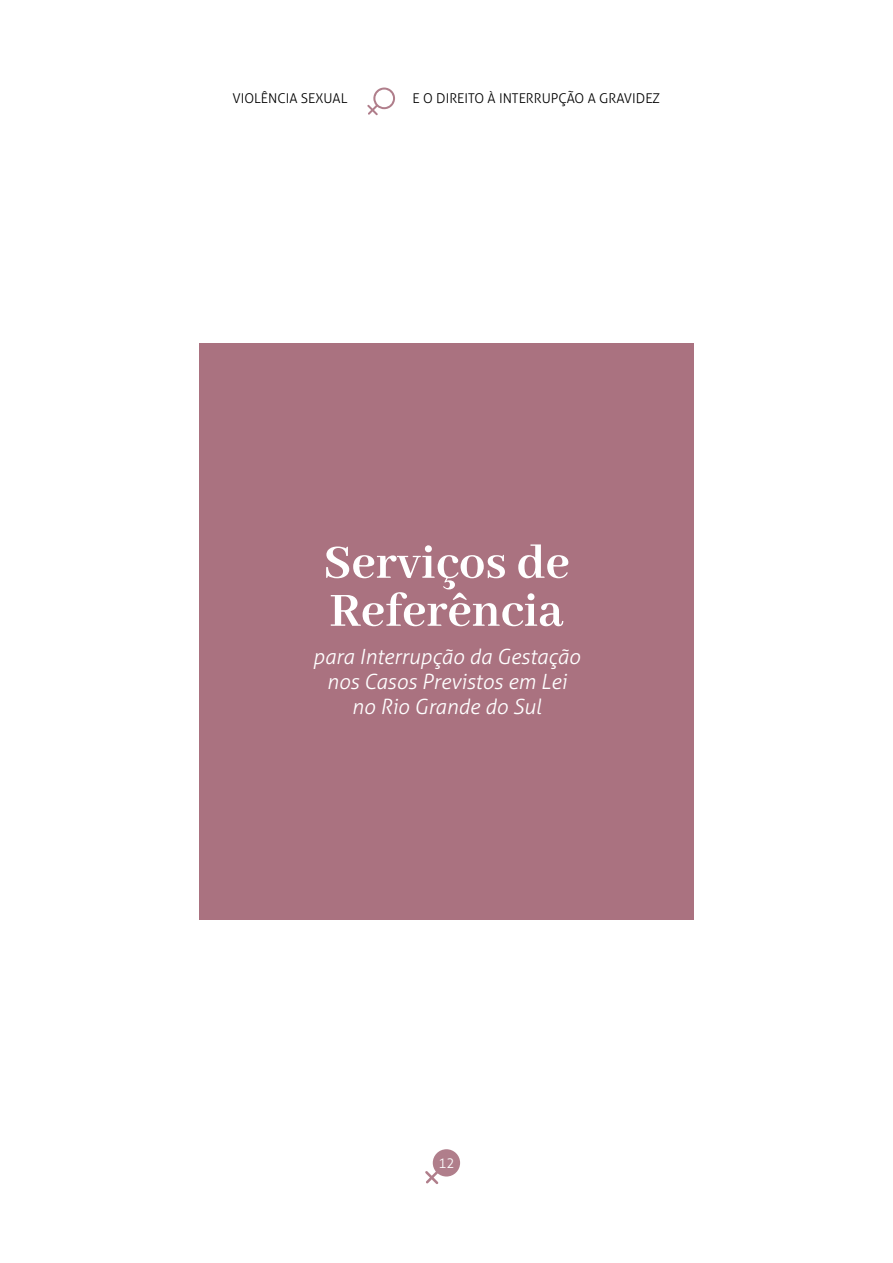
<style>
.page{position:relative;width:893px;height:1263px;background:#fff}
.page>*{position:absolute;margin:0;border:0;box-sizing:border-box;transform-origin:0 0}
.t1{font:700 52.5px/48px "Abhaya Libre";color:#fff}
.t2{font:italic 300 21px/25.2px "Aller";color:#fff;text-align:center}
.t3{font:300 13.5px "Aller";color:#000}
.t4{font:300 13.5px "Aller";color:#fff}
</style>
<div class="page">
<svg style="left:425px;top:1149px;width:35px;height:35px"></svg>
<svg style="left:367px;top:88px;width:28px;height:27px"></svg>
<div style="left:199px;top:343px;width:495px;height:576px;background:#aa7280"></div>
<p class="t3" style="left:232px;top:90px;width:117px">VIOLÊNCIA SEXUAL</p>
<p class="t3" style="left:412px;top:90px;width:249px">E O DIREITO À INTERRUPÇÃO A GRAVIDEZ</p>
<h1 class="t1" style="left:323px;top:540px;width:248px">Serviços de<br>Referência</h1>
<p class="t2" style="left:313px;top:644px;width:269px">para Interrupção da Gestação nos Casos Previstos em Lei no Rio Grande do Sul</p>
<p class="t4" style="left:438px;top:1155px;width:18px">12</p>
</div>
